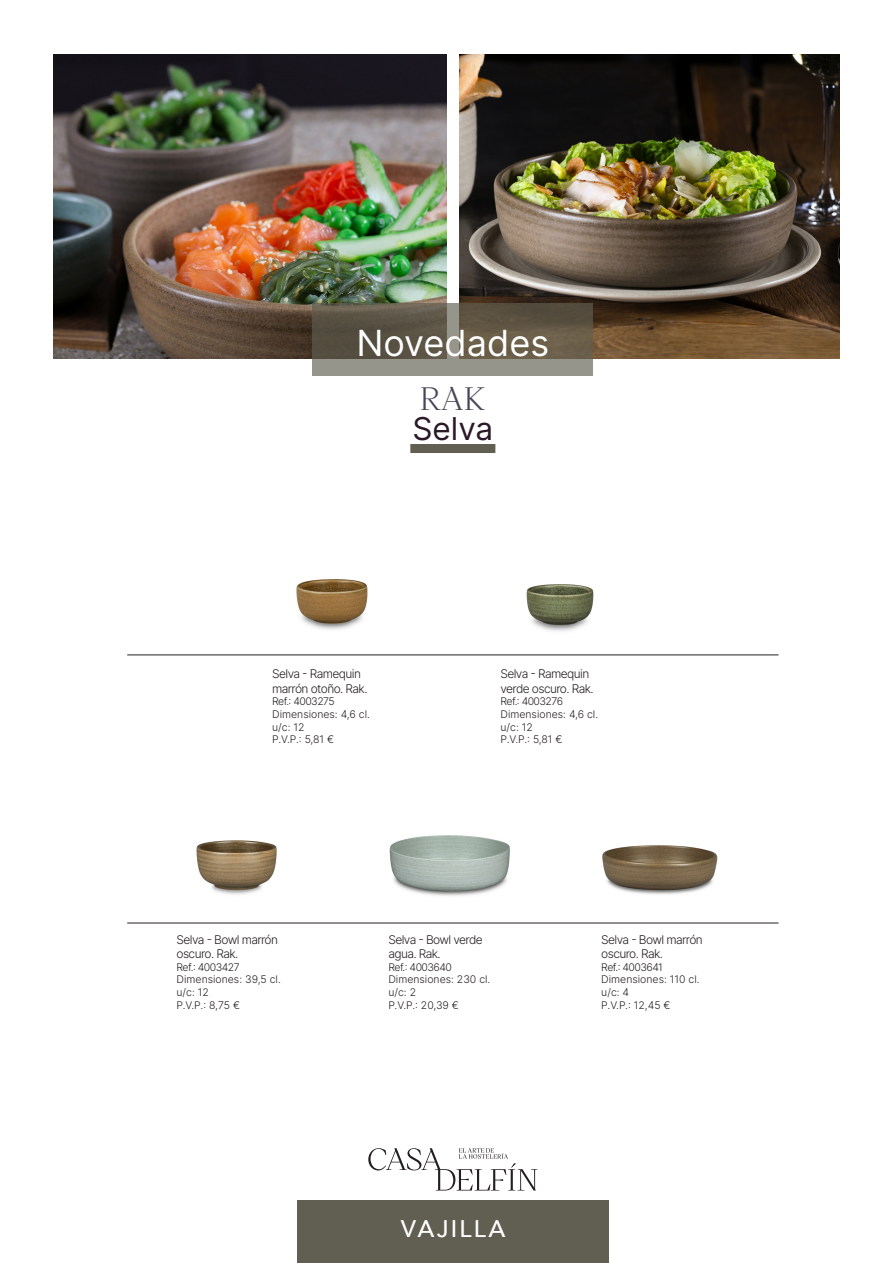
<style>
.page{position:relative;width:893px;height:1263px;background:#fff}
.page>*{position:absolute;margin:0;border:0;box-sizing:border-box;transform-origin:0 0}
.t1{font:36px "Inter";color:#fff}
.t2{font:31.5px "Inter";color:#2a1826}
.t3{font:31.5px "Victor Serif 40";color:#474757}
.t4{font:500 24px "Avenir Next";letter-spacing:.09em;color:#fff}
.t5{font:12px/14.4px "Inter";letter-spacing:-.05em;color:#231f20}
.t6{font:10.5px/12.6px "Inter";color:#231f20}
.t7{font:10.5px "Inter";letter-spacing:-.05em;color:#231f20}
</style>
<div class="page">
<img style="left:53px;top:54px;width:393px;height:305px">
<img style="left:459px;top:54px;width:380px;height:305px">
<div style="left:297px;top:1200px;width:311px;height:63px;background:#615f51"></div>
<svg style="left:368px;top:1148px;width:169px;height:42px"></svg>
<svg style="left:312px;top:304px;width:281px;height:72px;background:#6d6758"></svg>
<div style="left:410px;top:444px;width:85px;height:9px;background:#615f51"></div>
<img style="left:296px;top:579px;width:72px;height:51px">
<img style="left:602px;top:845px;width:116px;height:50px">
<img style="left:389px;top:835px;width:121px;height:61px">
<img style="left:526px;top:584px;width:68px;height:47px">
<hr style="left:127px;top:655px;width:651px;height:1px;background:#231f20">
<hr style="left:127px;top:923px;width:651px;height:1px;background:#231f20">
<img style="left:196px;top:840px;width:81px;height:55px">
<p class="t1" style="left:356px;top:316px;width:194px">Novedades</p>
<p class="t3" style="left:420px;top:377px;width:68px">RAK</p>
<p class="t2" style="left:412px;top:406px;width:82px">Selva</p>
<p class="t5" style="left:272px;top:666px;width:97px">Selva - Ramequin marrón otoño. Rak.</p>
<p class="t7" style="left:272px;top:694px;width:64px">Ref.: 4003275</p>
<p class="t6" style="left:272px;top:708px;width:99px">Dimensiones: 4,6 cl.</p>
<p class="t6" style="left:272px;top:720px;width:34px">u/c: 12</p>
<p class="t6" style="left:272px;top:733px;width:64px">P.V.P.: 5,81 €</p>
<p class="t5" style="left:500px;top:666px;width:95px">Selva - Ramequin verde oscuro. Rak.</p>
<p class="t7" style="left:500px;top:694px;width:64px">Ref.: 4003276</p>
<p class="t6" style="left:500px;top:708px;width:99px">Dimensiones: 4,6 cl.</p>
<p class="t6" style="left:500px;top:720px;width:34px">u/c: 12</p>
<p class="t6" style="left:500px;top:733px;width:64px">P.V.P.: 5,81 €</p>
<p class="t5" style="left:177px;top:932px;width:103px">Selva - Bowl marrón oscuro. Rak.</p>
<p class="t7" style="left:177px;top:959px;width:64px">Ref.: 4003427</p>
<p class="t6" style="left:177px;top:973px;width:106px">Dimensiones: 39,5 cl.</p>
<p class="t6" style="left:177px;top:986px;width:34px">u/c: 12</p>
<p class="t6" style="left:177px;top:998px;width:65px">P.V.P.: 8,75 €</p>
<p class="t5" style="left:388px;top:932px;width:96px">Selva - Bowl verde agua. Rak.</p>
<p class="t7" style="left:388px;top:959px;width:65px">Ref.: 4003640</p>
<p class="t6" style="left:388px;top:973px;width:104px">Dimensiones: 230 cl. u/c: 2</p>
<p class="t6" style="left:388px;top:998px;width:72px">P.V.P.: 20,39 €</p>
<p class="t5" style="left:601px;top:932px;width:103px">Selva - Bowl marrón oscuro. Rak.</p>
<p class="t7" style="left:601px;top:959px;width:63px">Ref.: 4003641</p>
<p class="t6" style="left:601px;top:973px;width:100px">Dimensiones: 110 cl.</p>
<p class="t6" style="left:601px;top:986px;width:29px">u/c: 4</p>
<p class="t6" style="left:601px;top:998px;width:71px">P.V.P.: 12,45 €</p>
<p class="t4" style="left:401px;top:1208px;width:106px">VAJILLA</p>
</div>
